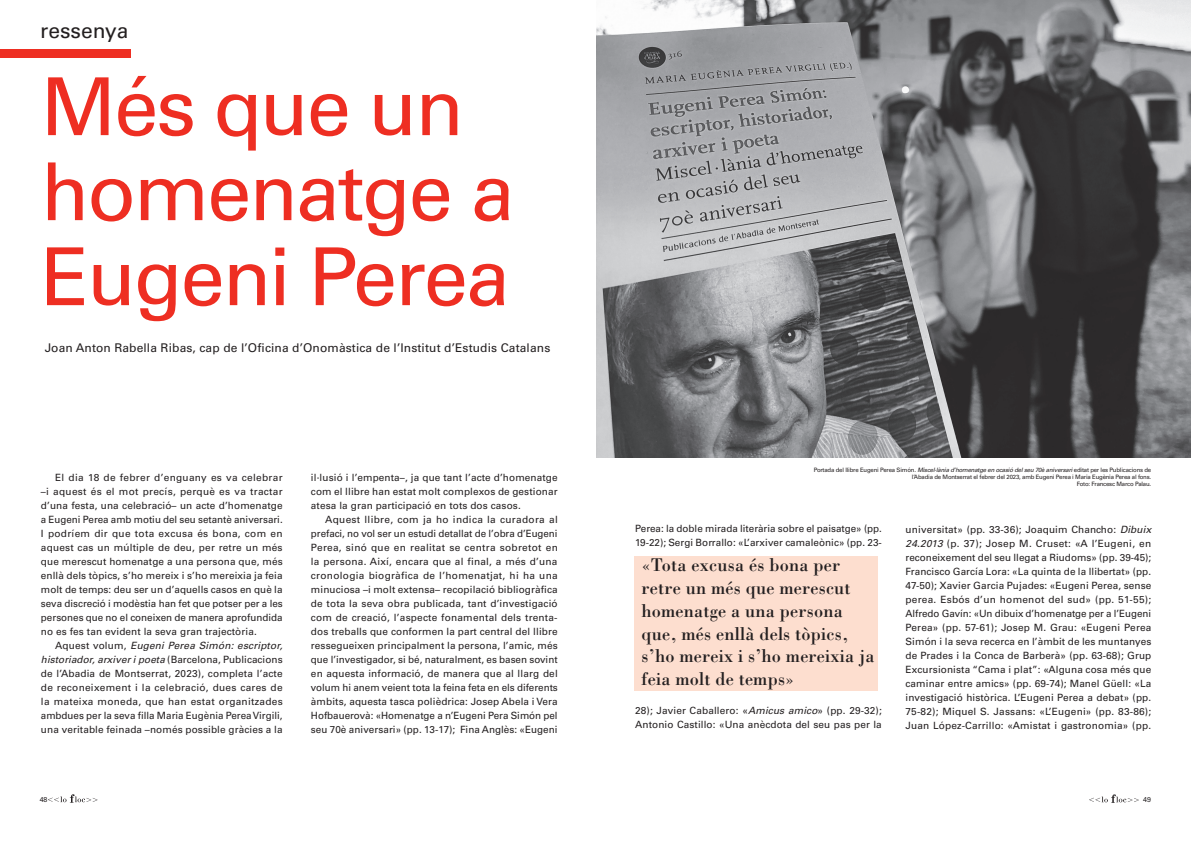
<style>
.page{position:relative;width:1191px;height:842px;background:#fff}
.page>*{position:absolute;margin:0;border:0;box-sizing:border-box;transform-origin:0 0}
.titular_SECCIÓ{font:80px/85px "Univers";letter-spacing:-.03em;color:#ee2e22}
.seccions{font:21px "Univers";color:#231f20}
.destacats_TEXT{font:19px/22.8px "Bodoni";letter-spacing:.01em;color:#231f20;scale:.96 1}
.AUTOR_TITULAR{font:12px "Univers";letter-spacing:.01em;color:#231f20}
.t1{font:10px/14px "Univers";letter-spacing:.01em;color:#231f20;text-align:justify}
.t2{font:7px "Univers";color:#231f20}
.peu_FOTO{font:6px/7.2px "Univers";letter-spacing:-.03em;color:#231f20;text-align:right}
.s1{font-style:italic}
</style>
<div class="page">
<svg style="left:1089px;top:794px;width:49px;height:9px"></svg>
<svg style="left:48px;top:794px;width:49px;height:9px"></svg>
<div style="left:0;top:49px;width:131px;height:9px;background:#ee2e22"></div>
<img style="left:596px;top:0;width:595px;height:458px">
<div style="left:633px;top:556px;width:244px;height:135px;background:#fddecf"></div>
<p class="seccions" style="left:40px;top:18px;width:90px">ressenya</p>
<p class="titular_SECCIÓ" style="left:41px;top:65px;width:475px">Més que un homenatge a<br>Eugeni Perea</p>
<p class="AUTOR_TITULAR" style="left:45px;top:340px;width:507px">Joan Anton Rabella Ribas, cap de l’Oficina d’Onomàstica de l’Institut d’Estudis Catalans</p>
<p class="t1" style="left:41px;top:471px;width:243px;text-indent:14px">El dia 18 de febrer d’enguany es va celebrar –i aquest és el mot precís, perquè es va tractar d’una festa, una celebració– un acte d’homenatge a Eugeni Perea amb motiu del seu setantè aniversari.<br>I podríem dir que tota excusa és bona, com en aquest cas un múltiple de deu, per retre un més que merescut homenatge a una persona que, més enllà dels tòpics, s’ho mereix i s’ho mereixia ja feia molt de temps: deu ser un d’aquells casos en què la seva discreció i modèstia han fet que potser per a les persones que no el coneixen de manera aprofundida no es fes tan evident la seva gran trajectòria.</p>
<p class="t1" style="left:41px;top:639px;width:243px;text-indent:14px">Aquest volum, <span class="s1">Eugeni Perea Simón: escriptor, historiador, arxiver i poeta</span> (Barcelona, Publicacions de l’Abadia de Montserrat, 2023), completa l’acte de reconeixement i la celebració, dues cares de la mateixa moneda, que han estat organitzades ambdues per la seva filla Maria Eugènia Perea Virgili, una veritable feinada –només possible gràcies a la</p>
<p class="t1" style="left:311px;top:471px;width:248px">il·lusió i l’empenta–, ja que tant l’acte d’homenatge com el llibre han estat molt complexos de gestionar atesa la gran participació en tots dos casos.</p>
<p class="t1" style="left:311px;top:513px;width:248px;text-indent:14px">Aquest llibre, com ja ho indica la curadora al prefaci, no vol ser un estudi detallat de l’obra d’Eugeni Perea, sinó que en realitat se centra sobretot en la persona. Així, encara que al final, a més d’una cronologia biogràfica de l’homenatjat, hi ha una minuciosa –i molt extensa– recopilació bibliogràfica de tota la seva obra publicada, tant d’investigació com de creació, l’aspecte fonamental dels trenta&shy;dos treballs que conformen la part central del llibre ressegueixen principalment la persona, l’amic, més que l’investigador, si bé, naturalment, es basen sovint en aquesta informació, de manera que al llarg del volum hi anem veient tota la feina feta en els diferents àmbits, aquesta tasca polièdrica: Josep Abela i Vera Hofbauerovà: «Homenatge a n’Eugeni Pera Simón pel seu 70è aniversari» (pp. 13-17); Fina Anglès: «Eugeni</p>
<p class="peu_FOTO" style="left:814px;top:466px;width:339px">Portada del llibre Eugeni Perea Simón. <span class="s1">Miscel·lània d’homenatge en ocasió del seu 70è aniversari</span> editat per les Publicacions de l’Abadia de Montserrat el febrer del 2023, amb Eugeni Perea i Maria Eugènia Perea al fons.</p>
<p class="peu_FOTO" style="left:1076px;top:480px;width:76px">Foto: Francesc Marco Palau.</p>
<p class="t1" style="left:635px;top:521px;width:248px">Perea: la doble mirada literària sobre el paisatge» (pp.<br>19-22); Sergi Borrallo: «L’arxiver camaleònic» (pp. 23-</p>
<p class="t1" style="left:905px;top:523px;width:247px">universitat» (pp. 33-36); Joaquim Chancho: <span class="s1">Dibuix 24.2013</span> (p. 37); Josep M. Cruset: «A l’Eugeni, en reconeixement del seu llegat a Riudoms» (pp. 39-45); Francisco García Lora: «La quinta de la llibertat» (pp.<br>47-50); Xavier Garcia Pujades: «Eugeni Perea, sense perea. Esbós d’un homenot del sud» (pp. 51-55); Alfredo Gavín: «Un dibuix d’homenatge per a l’Eugeni Perea» (pp. 57-61); Josep M. Grau: «Eugeni Perea Simón i la seva recerca en l’àmbit de les muntanyes de Prades i la Conca de Barberà» (pp. 63-68); Grup Excursionista “Cama i plat”: «Alguna cosa més que caminar entre amics» (pp. 69-74); Manel Güell: «La investigació històrica. L’Eugeni Perea a debat» (pp.<br>75-82); Miquel S. Jassans: «L’Eugeni» (pp. 83-86); Juan López-Carrillo: «Amistat i gastronomia» (pp.</p>
<p class="destacats_TEXT" style="left:641px;top:553px;width:244px">«Tota excusa és bona per retre un més que merescut homenatge a una persona que, més enllà dels tòpics, s’ho mereix i s’ho mereixia ja feia molt de temps»</p>
<p class="t1" style="left:635px;top:703px;width:248px">28); Javier Caballero: «<span class="s1">Amicus amico</span>» (pp. 29-32);<br>Antonio Castillo: «Una anècdota del seu pas per la</p>
<p class="t2" style="left:40px;top:796px;width:9px">48</p>
<p class="t2" style="left:1143px;top:795px;width:9px">49</p>
</div>
